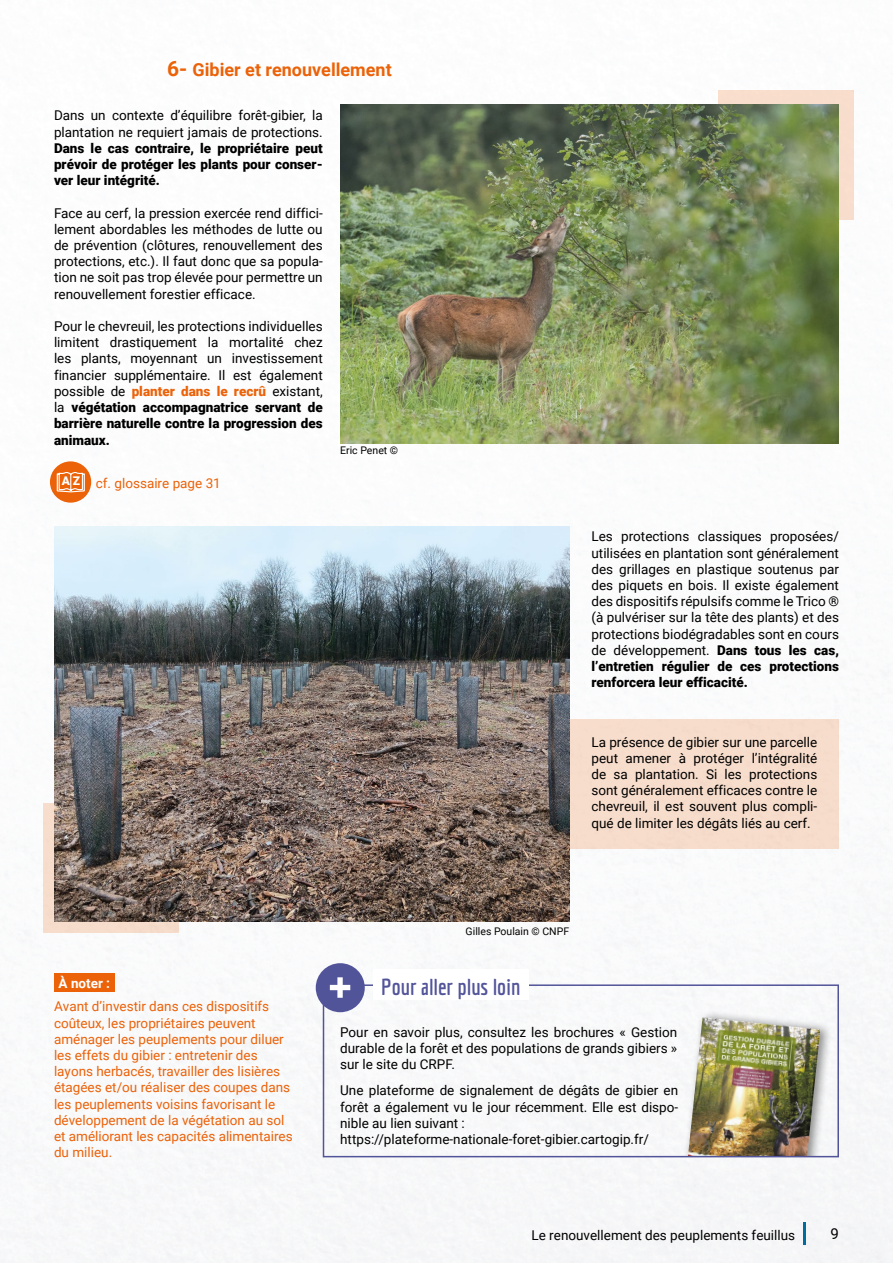
<style>
.page{position:relative;width:893px;height:1263px;background:#fff}
.page>*{position:absolute;margin:0;border:0;box-sizing:border-box;transform-origin:0 0}
.t1{font:700 22.5px "Economica";color:#52549a}
.t2{font:700 18px "Roboto";color:#eb6209}
.t3{font:15px "Roboto";color:#000}
.t4{font:13.5px/16.2px "Roboto";color:#000;text-align:justify}
.t5{font:13.5px/16.2px "Roboto";color:#eb6209}
.t6{font:900 13.5px/16.2px "Roboto";color:#000;text-align:justify}
.t7{font:700 13.5px "Roboto";color:#fff}
.t8{font:10.5px "Roboto";color:#000}
.s1{font-size:21px}
.s2{font-weight:900;color:#eb6209}
.s3{font-weight:900}
</style>
<div class="page">
<img style="left:0;top:90px;width:893px;height:1173px">
<hr style="left:803px;top:1222px;width:2px;height:23px;background:#016c9f">
<div style="left:536px;top:719px;width:303px;height:130px;background:#f7ddcb"></div>
<div style="left:719px;top:90px;width:135px;height:130px;background:#f8ddcd"></div>
<div style="left:44px;top:803px;width:135px;height:129px;background:#f7ddcb"></div>
<div style="left:50px;top:461px;width:41px;height:42px;background:#eb6209;border-radius:50%"></div>
<svg style="left:56px;top:472px;width:29px;height:21px"></svg>
<img style="left:340px;top:104px;width:499px;height:339px">
<img style="left:54px;top:526px;width:516px;height:396px">
<div style="left:681px;top:1009px;width:152px;height:147px;background:#000;opacity:.45"></div>
<img style="left:688px;top:1017px;width:132px;height:137px">
<div style="left:323px;top:984px;width:516px;height:173px;border:2px solid #52549a"></div>
<div style="left:316px;top:963px;width:49px;height:49px;background:#52549a;border-radius:50%"></div>
<svg style="left:330px;top:977px;width:20px;height:21px"></svg>
<div style="left:373px;top:969px;width:156px;height:31px;background:#fff"></div>
<div style="left:54px;top:974px;width:60px;height:18px;background:#eb6209"></div>
<h2 class="t2" style="left:167px;top:57px;width:226px"><span class="s1">6-</span> Gibier et renouvellement</h2>
<p class="t4" style="left:54px;top:107px;width:270px">Dans un contexte d’équilibre forêt-gibier, la plantation ne requiert jamais de protections.</p>
<p class="t6" style="left:54px;top:139px;width:270px">Dans le cas contraire, le propriétaire peut prévoir de protéger les plants pour conser&shy;ver leur intégrité.</p>
<p class="t4" style="left:54px;top:204px;width:270px">Face au cerf, la pression exercée rend diffici&shy;lement abordables les méthodes de lutte ou de prévention (clôtures, renouvellement des protections, etc.). Il faut donc que sa popula&shy;tion ne soit pas trop élevée pour permettre un renouvellement forestier efficace.</p>
<p class="t4" style="left:54px;top:318px;width:270px">Pour le chevreuil, les protections individuelles limitent drastiquement la mortalité chez les plants, moyennant un investissement financier supplémentaire. Il est également possible de <span class="s2">planter dans le recrû</span> existant, la <span class="s3">végétation accompagnatrice servant de barrière naturelle contre la progression des animaux.</span></p>
<p class="t5" style="left:62px;top:474px;width:161px"><sup>A</sup> <sup>Z</sup> cf. glossaire page 31</p>
<p class="t8" style="left:340px;top:443px;width:60px">Eric Penet ©</p>
<p class="t4" style="left:591px;top:528px;width:249px">Les protections classiques proposées/ utilisées en plantation sont généralement des grillages en plastique soutenus par des piquets en bois. Il existe également des dispositifs répulsifs comme le Trico ® (à pulvériser sur la tête des plants) et des protections biodégradables sont en cours de développement. <span class="s3">Dans tous les cas, l’entretien régulier de ces protections renforcera leur efficacité.</span></p>
<p class="t4" style="left:591px;top:733px;width:227px">La présence de gibier sur une parcelle peut amener à protéger l’intégralité de sa plantation. Si les protections sont généralement efficaces contre le chevreuil, il est souvent plus compli&shy;qué de limiter les dégâts liés au cerf.</p>
<p class="t7" style="left:58px;top:973px;width:53px">À noter :</p>
<p class="t5" style="left:54px;top:998px;width:240px">Avant d’investir dans ces dispositifs coûteux, les propriétaires peuvent aménager les peuplements pour diluer les effets du gibier : entretenir des layons herbacés, travailler des lisières étagées et/ou réaliser des coupes dans les peuplements voisins favorisant le développement de la végétation au sol et améliorant les capacités alimentaires du milieu.</p>
<p class="t8" style="left:466px;top:924px;width:105px">Gilles Poulain © CNPF</p>
<h1 class="t1" style="left:381px;top:974px;width:141px">Pour aller plus loin</h1>
<p class="t4" style="left:340px;top:1023px;width:338px">Pour en savoir plus, consultez les brochures « Gestion durable de la forêt et des populations de grands gibiers » sur le site du CRPF.</p>
<p class="t4" style="left:340px;top:1082px;width:340px;text-align:left">Une plateforme de signalement de dégâts de gibier en forêt a également vu le jour récemment. Elle est dispo&shy;nible au lien suivant : https://plateforme-nationale-foret-gibier.cartogip.fr/</p>
<p class="t4" style="left:531px;top:1226px;width:265px">Le renouvellement des peuplements feuillus</p>
<p class="t3" style="left:830px;top:1223px;width:10px">9</p>
</div>
